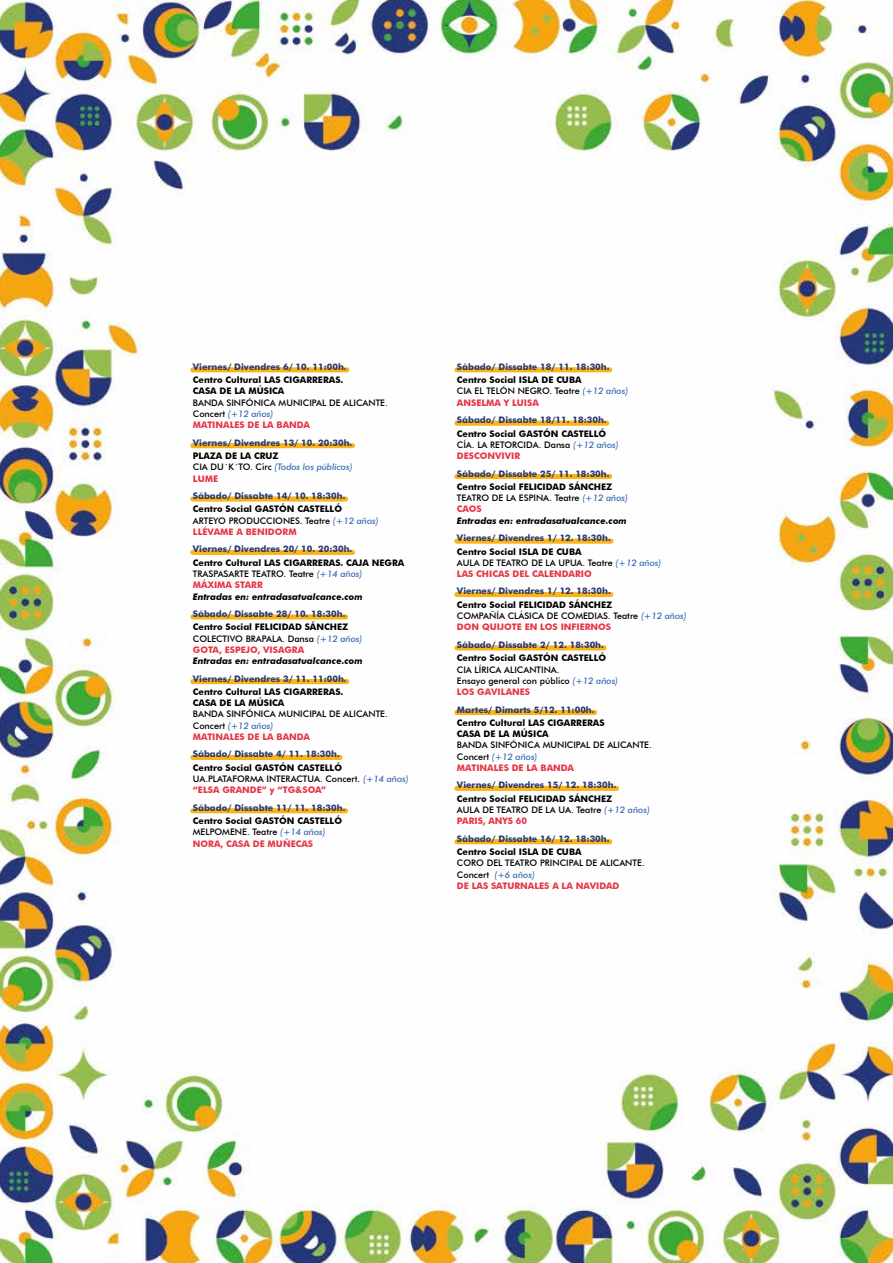
<style>
.page{position:relative;width:893px;height:1263px;background:#fff}
.page>*{position:absolute;margin:0;border:0;box-sizing:border-box;transform-origin:0 0}
.t1{font:700 9px/11.2px "Futura BT";color:#000}
.t2{font:500 9px/11.2px "Futura BT";color:#000}
.t3{font:700 9px "Futura BT";color:#233776}
.t4{font:italic 700 9px "Futura BT";color:#000}
.t5{font:italic 500 9px/11.2px "Futura BT";color:#386bb3}
.s1{font-style:italic;color:#386bb3}
.s2{font-weight:700;color:#e73445}
.s3{font-weight:700;font-style:normal;color:#000}
.s4{font-style:normal;color:#000}
.s5{font-weight:700;font-style:normal;color:#e73445}
.s6{font-weight:500}
.s7{font-weight:500;font-style:italic;color:#386bb3}
.s8{color:#e73445}
.s9{font-weight:700}
</style>
<div class="page">
<img style="left:0;top:0;width:893px;height:1263px">
<div style="left:454px;top:367px;width:158px;height:5px;background:#fab319;border-radius:3px"></div>
<div style="left:454px;top:421px;width:155px;height:5px;background:#fab319;border-radius:3px"></div>
<div style="left:454px;top:474px;width:158px;height:5px;background:#fab319;border-radius:3px"></div>
<div style="left:454px;top:539px;width:159px;height:5px;background:#fab319;border-radius:3px"></div>
<div style="left:454px;top:645px;width:152px;height:5px;background:#fab319;border-radius:3px"></div>
<div style="left:454px;top:786px;width:165px;height:5px;background:#fab319;border-radius:3px"></div>
<div style="left:454px;top:710px;width:143px;height:5px;background:#fab319;border-radius:3px"></div>
<div style="left:454px;top:839px;width:158px;height:5px;background:#fab319;border-radius:3px"></div>
<div style="left:190px;top:367px;width:159px;height:5px;background:#fab319;border-radius:3px"></div>
<div style="left:190px;top:443px;width:165px;height:5px;background:#fab319;border-radius:3px"></div>
<div style="left:190px;top:496px;width:158px;height:6px;background:#fab319;border-radius:3px"></div>
<div style="left:190px;top:550px;width:165px;height:5px;background:#fab319;border-radius:3px"></div>
<div style="left:190px;top:614px;width:158px;height:5px;background:#fab319;border-radius:3px"></div>
<div style="left:190px;top:755px;width:152px;height:5px;background:#fab319;border-radius:3px"></div>
<div style="left:190px;top:679px;width:159px;height:5px;background:#fab319;border-radius:3px"></div>
<div style="left:190px;top:808px;width:158px;height:5px;background:#fab319;border-radius:3px"></div>
<div style="left:454px;top:592px;width:159px;height:5px;background:#fab319;border-radius:3px"></div>
<p class="t3" style="left:193px;top:361px;width:155px">Viernes/ Divendres 6/ 10. 11:00h.</p>
<p class="t1" style="left:193px;top:374px;width:152px">Centro Cultural LAS CIGARRERAS.<br>CASA DE LA MÚSICA</p>
<p class="t2" style="left:193px;top:397px;width:197px">BANDA SINFÓNICA MUNICIPAL DE ALICANTE.<br>Concert <span class="s1">(+12 años)<br></span><span class="s2">MATINALES DE LA BANDA</span></p>
<p class="t3" style="left:193px;top:437px;width:161px">Viernes/ Divendres 13/ 10. 20:30h.</p>
<p class="t5" style="left:193px;top:450px;width:161px"><span class="s3">PLAZA DE LA CRUZ<br></span><span class="s4">CIA DU´K´TO. Circ</span> (Todos los públicos)<br><span class="s5">LUME</span></p>
<p class="t3" style="left:193px;top:490px;width:154px">Sábado/ Dissabte 14/ 10. 18:30h.</p>
<p class="t1" style="left:193px;top:503px;width:187px">Centro Social GASTÓN CASTELLÓ<br><span class="s6">ARTEYO PRODUCCIONES. Teatre</span> <span class="s7">(+12 años)<br></span><span class="s8">LLÉVAME A BENIDORM</span></p>
<p class="t3" style="left:193px;top:544px;width:161px">Viernes/ Divendres 20/ 10. 20:30h.</p>
<p class="t1" style="left:193px;top:557px;width:213px">Centro Cultural LAS CIGARRERAS. CAJA NEGRA<br><span class="s6">TRASPASARTE TEATRO. Teatre</span> <span class="s7">(+14 años)<br></span><span class="s8">MÁXIMA STARR</span></p>
<p class="t4" style="left:193px;top:591px;width:171px">Entradas en: entradasatualcance.com</p>
<p class="t3" style="left:193px;top:608px;width:154px">Sábado/ Dissabte 28/ 10. 18:30h.</p>
<p class="t1" style="left:193px;top:621px;width:171px">Centro Social FELICIDAD SÁNCHEZ<br><span class="s6">COLECTIVO BRAPALA. Dansa</span> <span class="s7">(+12 años)<br></span><span class="s8">GOTA, ESPEJO, VISAGRA</span></p>
<p class="t4" style="left:193px;top:655px;width:171px">Entradas en: entradasatualcance.com</p>
<p class="t3" style="left:193px;top:673px;width:155px">Viernes/ Divendres 3/ 11. 11:00h.</p>
<p class="t1" style="left:193px;top:686px;width:152px">Centro Cultural LAS CIGARRERAS.<br>CASA DE LA MÚSICA</p>
<p class="t2" style="left:193px;top:708px;width:197px">BANDA SINFÓNICA MUNICIPAL DE ALICANTE.<br>Concert <span class="s1">(+12 años)<br></span><span class="s2">MATINALES DE LA BANDA</span></p>
<p class="t3" style="left:193px;top:749px;width:149px">Sábado/ Dissabte 4/ 11. 18:30h.</p>
<p class="t2" style="left:193px;top:762px;width:217px"><span class="s9">Centro Social GASTÓN CASTELLÓ<br></span>UA.PLATAFORMA INTERACTUA. Concert. <span class="s1">(+14 años) </span><span class="s2">“ELSA GRANDE” y “TG&amp;SOA”</span></p>
<p class="t3" style="left:193px;top:802px;width:154px">Sábado/ Dissabte 11/ 11. 18:30h.</p>
<p class="t1" style="left:193px;top:815px;width:151px">Centro Social GASTÓN CASTELLÓ<br><span class="s6">MELPOMENE. Teatre</span> <span class="s7">(+14 años)<br></span><span class="s8">NORA, CASA DE MUÑECAS</span></p>
<p class="t3" style="left:457px;top:361px;width:154px">Sábado/ Dissabte 18/ 11. 18:30h.</p>
<p class="t1" style="left:457px;top:374px;width:173px">Centro Social ISLA DE CUBA<br><span class="s6">CIA EL TELÓN NEGRO. Teatre</span> <span class="s7">(+12 años)<br></span><span class="s8">ANSELMA Y LUISA</span></p>
<p class="t3" style="left:457px;top:414px;width:151px">Sábado/ Dissabte 18/11. 18:30h.</p>
<p class="t1" style="left:457px;top:428px;width:163px">Centro Social GASTÓN CASTELLÓ<br><span class="s6">CÍA. LA RETORCIDA. Dansa</span> <span class="s7">(+12 años)<br></span><span class="s8">DESCONVIVIR</span></p>
<p class="t3" style="left:457px;top:468px;width:154px">Sábado/ Dissabte 25/ 11. 18:30h.</p>
<p class="t1" style="left:457px;top:481px;width:173px">Centro Social FELICIDAD SÁNCHEZ<br><span class="s6">TEATRO DE LA ESPINA. Teatre</span> <span class="s7">(+12 años)<br></span><span class="s8">CAOS</span></p>
<p class="t4" style="left:457px;top:515px;width:171px">Entradas en: entradasatualcance.com</p>
<p class="t3" style="left:457px;top:532px;width:155px">Viernes/ Divendres 1/ 12. 18:30h.</p>
<p class="t2" style="left:457px;top:546px;width:206px"><span class="s9">Centro Social ISLA DE CUBA<br></span>AULA DE TEATRO DE LA UPUA. Teatre <span class="s1">(+12 años)<br></span><span class="s2">LAS CHICAS DEL CALENDARIO</span></p>
<p class="t3" style="left:457px;top:586px;width:155px">Viernes/ Divendres 1/ 12. 18:30h.</p>
<p class="t2" style="left:457px;top:599px;width:231px"><span class="s9">Centro Social FELICIDAD SÁNCHEZ<br></span>COMPAÑÍA CLÁSICA DE COMEDIAS. Teatre <span class="s1">(+12 años)<br></span><span class="s2">DON QUIJOTE EN LOS INFIERNOS</span></p>
<p class="t3" style="left:457px;top:639px;width:149px">Sábado/ Dissabte 2/ 12. 18:30h.</p>
<p class="t1" style="left:457px;top:652px;width:151px">Centro Social GASTÓN CASTELLÓ</p>
<p class="t2" style="left:457px;top:664px;width:163px">CIA LÍRICA ALICANTINA.<br>Ensayo general con público <span class="s1">(+12 años)<br></span><span class="s2">LOS GAVILANES</span></p>
<p class="t3" style="left:457px;top:704px;width:139px">Martes/ Dimarts 5/12. 11:00h.</p>
<p class="t1" style="left:457px;top:717px;width:149px">Centro Cultural LAS CIGARRERAS<br>CASA DE LA MÚSICA</p>
<p class="t2" style="left:457px;top:739px;width:197px">BANDA SINFÓNICA MUNICIPAL DE ALICANTE.<br>Concert <span class="s1">(+12 años)<br></span><span class="s2">MATINALES DE LA BANDA</span></p>
<p class="t3" style="left:457px;top:780px;width:161px">Viernes/ Divendres 15/ 12. 18:30h.</p>
<p class="t1" style="left:457px;top:793px;width:194px">Centro Social FELICIDAD SÁNCHEZ<br><span class="s6">AULA DE TEATRO DE LA UA. Teatre</span> <span class="s7">(+12 años)<br></span><span class="s8">PARIS, ANYS 60</span></p>
<p class="t3" style="left:457px;top:833px;width:154px">Sábado/ Dissabte 16/ 12. 18:30h.</p>
<p class="t1" style="left:457px;top:846px;width:126px">Centro Social ISLA DE CUBA</p>
<p class="t2" style="left:457px;top:857px;width:189px">CORO DEL TEATRO PRINCIPAL DE ALICANTE.<br>Concert <span class="s1">(+6 años)<br></span><span class="s2">DE LAS SATURNALES A LA NAVIDAD</span></p>
</div>
